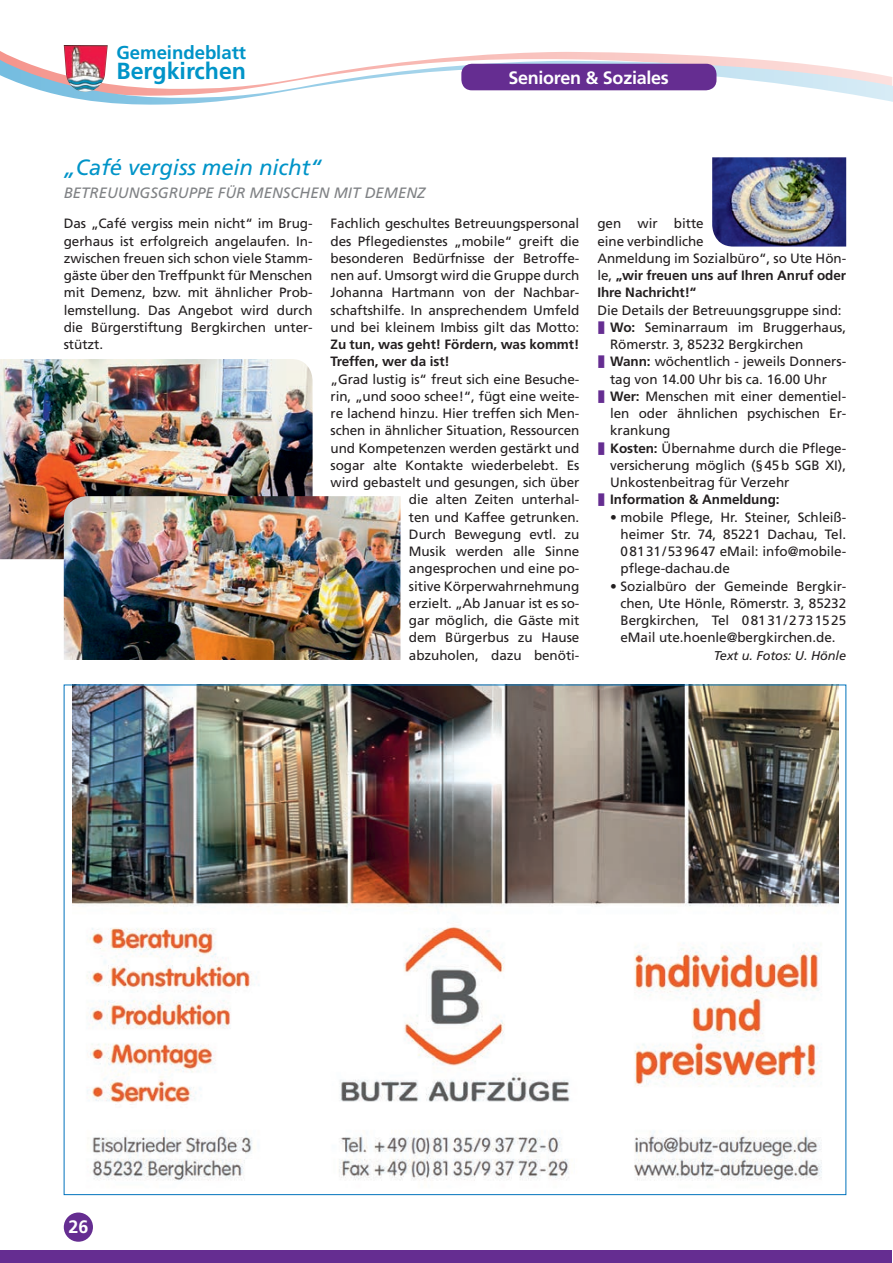
<style>
.page{position:relative;width:893px;height:1263px;background:#fff}
.page>*{position:absolute;margin:0;border:0;box-sizing:border-box;transform-origin:0 0}
.t1{font:700 23.25px "Frutiger";color:#0094c8}
.t2{font:italic 22.05px "Frutiger";letter-spacing:-.005em;color:#0094c8}
.t3{font:700 18.6px "Frutiger";letter-spacing:-.005em;color:#0094c8}
.t4{font:700 18px "Frutiger";letter-spacing:-.015em;color:#fff}
.t5{font:italic 15px "Frutiger";color:#808285}
.t6{font:13.5px/17.2px "Frutiger";letter-spacing:-.005em;color:#231f20;text-align:justify}
.t7{font:700 13.5px/17.2px "Frutiger";letter-spacing:-.005em;color:#231f20}
.t8{font:italic 12.75px "Frutiger";letter-spacing:-.005em;color:#231f20}
.s1{font-weight:700}
</style>
<div class="page">
<svg style="left:0;top:53px;width:893px;height:52px"></svg>
<div style="left:461px;top:64px;width:255px;height:26px;background:#652d91;border-radius:11px"></div>
<div style="left:0;top:1250px;width:891px;height:13px;background:#652d91"></div>
<div style="left:64px;top:1212px;width:29px;height:30px;background:#652d91;border-radius:50%"></div>
<img style="left:64px;top:45px;width:44px;height:49px">
<img style="left:0;top:359px;width:313px;height:200px">
<img style="left:64px;top:496px;width:336px;height:164px">
<img style="left:73px;top:687px;width:765px;height:494px">
<img style="left:712px;top:157px;width:134px;height:90px">
<h3 class="t3" style="left:117px;top:42px;width:131px">Gemeindeblatt</h3>
<h1 class="t1" style="left:117px;top:58px;width:131px">Bergkirchen</h1>
<h3 class="t4" style="left:508px;top:67px;width:162px">Senioren &amp; Soziales</h3>
<h2 class="t2" style="left:64px;top:154px;width:260px">„Café vergiss mein nicht“</h2>
<p class="t5" style="left:64px;top:184px;width:363px">BETREUUNGSGRUPPE FÜR MENSCHEN MIT DEMENZ</p>
<p class="t6" style="left:64px;top:215px;width:250px">Das „Café vergiss mein nicht“ im Brug&shy;gerhaus ist erfolgreich angelaufen. In&shy;zwischen freuen sich schon viele Stamm&shy;gäste über den Treffpunkt für Menschen mit Demenz, bzw. mit ähnlicher Prob&shy;lemstellung. Das Angebot wird durch die Bürgerstiftung Bergkirchen unter&shy;stützt.</p>
<p class="t6" style="left:331px;top:215px;width:250px">Fachlich geschultes Betreuungspersonal des Pflegedienstes „mobile“ greift die besonderen Bedürfnisse der Betroffe&shy;nen auf. Umsorgt wird die Gruppe durch Johanna Hartmann von der Nachbar&shy;schaftshilfe. In ansprechendem Umfeld und bei kleinem Imbiss gilt das Motto:</p>
<p class="t7" style="left:331px;top:336px;width:250px">Zu tun, was geht! Fördern, was kommt!<br>Treffen, wer da ist!</p>
<p class="t6" style="left:331px;top:370px;width:250px;text-align:right">„Grad lustig is“ freut sich eine Besuche&shy;rin, „und sooo schee!“, fügt eine weite&shy;re lachend hinzu. Hier treffen sich Men&shy;schen in ähnlicher Situation, Ressourcen und Kompetenzen werden gestärkt und sogar alte Kontakte wiederbelebt. Es wird gebastelt und gesungen, sich über die alten Zeiten unterhal-<br>ten und Kaffee getrunken.<br>Durch Bewegung evtl. zu<br>Musik werden alle Sinne angesprochen und eine po-<br>sitive Körperwahrnehmung<br>erzielt. „Ab Januar ist es so-<br>gar möglich, die Gäste mit<br>dem Bürgerbus zu Hause<br>abzuholen, dazu benöti-</p>
<p class="t6" style="left:597px;top:215px;width:250px;text-align:left">gen wir bitte<br>eine verbindliche<br>Anmeldung im Sozialbüro“, so Ute Hön&shy;le, <span class="s1">„wir freuen uns auf Ihren Anruf oder<br>Ihre Nachricht!“</span></p>
<p class="t6" style="left:610px;top:301px;width:238px;text-align:left;text-indent:-13px">Die Details der Betreuungsgruppe sind:<br><span class="s1">Wo:</span> Seminarraum im Bruggerhaus,<br>Römerstr. 3, 85232 Bergkirchen<br><span class="s1">Wann:</span> wöchentlich - jeweils Donners&shy;tag von 14.00 Uhr bis ca. 16.00 Uhr<br><span class="s1">Wer:</span> Menschen mit einer dementiel&shy;len oder ähnlichen psychischen Er&shy;krankung<br><span class="s1">Kosten:</span> Übernahme durch die Pflege&shy;versicherung möglich (§45b SGB XI),<br>Unkostenbeitrag für Verzehr</p>
<p class="t7" style="left:610px;top:491px;width:171px">Information &amp; Anmeldung:</p>
<p class="t6" style="left:620px;top:508px;width:227px;text-indent:-10px">• mobile Pflege, Hr. Steiner, Schleiß&shy;heimer Str. 74, 85221 Dachau, Tel.<br>08131/539647 eMail: info@mobile&shy;pflege-dachau.de</p>
<p class="t6" style="left:620px;top:577px;width:227px;text-indent:-10px">• Sozialbüro der Gemeinde Bergkir&shy;chen, Ute Hönle, Römerstr. 3, 85232<br>Bergkirchen, Tel 08131/2731525 eMail ute.hoenle@bergkirchen.de.</p>
<p class="t8" style="left:714px;top:648px;width:134px">Text u. Fotos: U. Hönle</p>
<h3 class="t4" style="left:68px;top:1216px;width:22px">26</h3>
</div>
